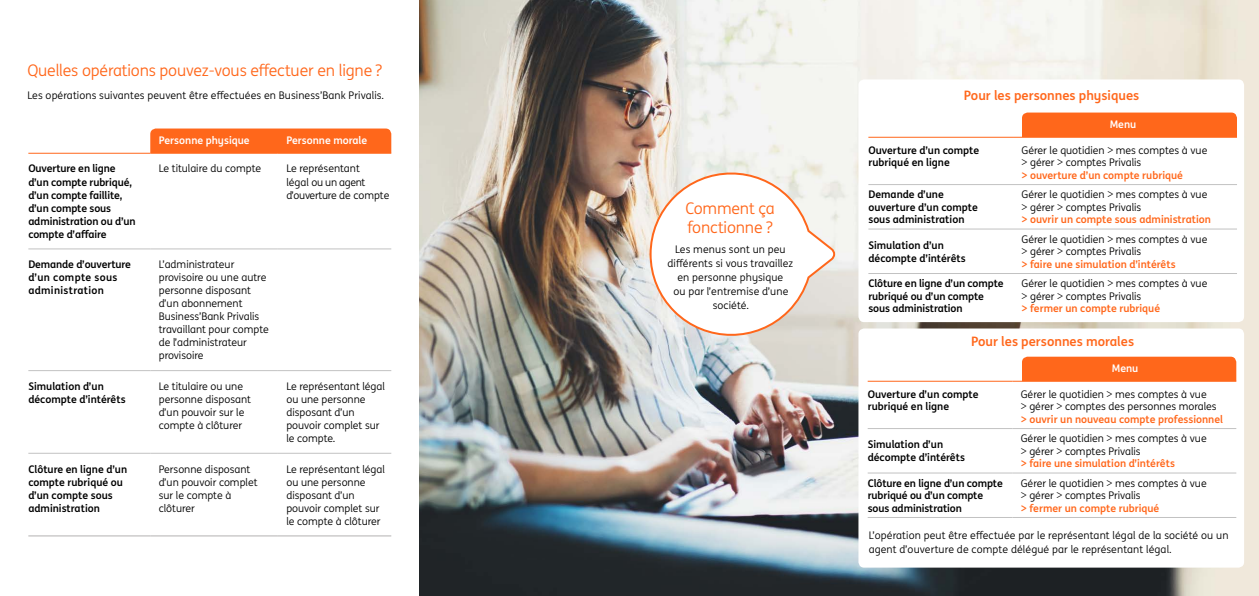
<style>
.page{position:relative;width:1259px;height:596px;background:#fff}
.page>*{position:absolute;margin:0;border:0;box-sizing:border-box;transform-origin:0 0}
.t1{font:16px/19.2px "ING Me";letter-spacing:-.01em;color:#ff671b}
.t2{font:700 13px "ING Me";color:#ff671b}
.t3{font:10.5px/13px "ING Me";color:#000}
.t4{font:700 10.5px/12.6px "ING Me";letter-spacing:-.005em;color:#000}
.t5{font:700 10.5px/13px "ING Me";letter-spacing:.03em;color:#000}
.t6{font:700 10.5px "ING Me";color:#fff}
.s1{font-weight:700;color:#ff671b}
</style>
<div class="page">
<img style="left:420px;top:0;width:839px;height:595px">
<div style="left:858px;top:79px;width:386px;height:243px;background:#fff;border-radius:6px"></div>
<div style="left:858px;top:328px;width:386px;height:239px;background:#fff;border-radius:6px"></div>
<div style="left:1022px;top:112px;width:215px;height:25px;background:#ff671b"></div>
<div style="left:1022px;top:356px;width:214px;height:25px;background:#ff671b"></div>
<hr style="left:868px;top:184px;width:145px;height:1px;background:#c2c2c2">
<hr style="left:1013px;top:184px;width:224px;height:1px;background:#c2c2c2">
<hr style="left:868px;top:273px;width:145px;height:1px;background:#c2c2c2">
<hr style="left:1013px;top:273px;width:224px;height:1px;background:#c2c2c2">
<hr style="left:868px;top:229px;width:145px;height:1px;background:#c2c2c2">
<hr style="left:1013px;top:229px;width:224px;height:1px;background:#c2c2c2">
<hr style="left:868px;top:137px;width:145px;height:1px;background:#ff671b">
<hr style="left:1013px;top:137px;width:224px;height:1px;background:#ff671b">
<hr style="left:867px;top:428px;width:145px;height:1px;background:#c2c2c2">
<hr style="left:1012px;top:428px;width:224px;height:1px;background:#c2c2c2">
<hr style="left:867px;top:472px;width:145px;height:1px;background:#c2c2c2">
<hr style="left:1012px;top:472px;width:224px;height:1px;background:#c2c2c2">
<hr style="left:867px;top:517px;width:145px;height:1px;background:#c2c2c2">
<hr style="left:1012px;top:517px;width:224px;height:1px;background:#c2c2c2">
<hr style="left:867px;top:381px;width:145px;height:1px;background:#ff671b">
<hr style="left:1012px;top:381px;width:224px;height:1px;background:#ff671b">
<div style="left:150px;top:128px;width:241px;height:25px;background:#ff671b"></div>
<hr style="left:28px;top:248px;width:122px;height:1px;background:#c2c2c2">
<hr style="left:150px;top:248px;width:128px;height:1px;background:#c2c2c2">
<hr style="left:278px;top:248px;width:113px;height:1px;background:#c2c2c2">
<hr style="left:28px;top:370px;width:122px;height:1px;background:#c2c2c2">
<hr style="left:150px;top:370px;width:128px;height:1px;background:#c2c2c2">
<hr style="left:278px;top:370px;width:113px;height:1px;background:#c2c2c2">
<hr style="left:28px;top:452px;width:122px;height:1px;background:#c2c2c2">
<hr style="left:150px;top:452px;width:128px;height:1px;background:#c2c2c2">
<hr style="left:278px;top:452px;width:113px;height:1px;background:#c2c2c2">
<hr style="left:28px;top:153px;width:122px;height:1px;background:#ff671b">
<hr style="left:150px;top:153px;width:128px;height:1px;background:#ff671b">
<hr style="left:278px;top:153px;width:113px;height:1px;background:#ff671b">
<hr style="left:28px;top:535px;width:122px;height:1px;background:#b3b2b2">
<hr style="left:150px;top:535px;width:128px;height:1px;background:#b3b2b2">
<hr style="left:278px;top:535px;width:113px;height:1px;background:#b3b2b2">
<svg style="left:648px;top:163px;width:188px;height:182px"></svg>
<p class="t1" style="left:27px;top:60px;width:356px">Quelles opérations pouvez-vous effectuer en ligne ?</p>
<p class="t3" style="left:27px;top:88px;width:358px">Les opérations suivantes peuvent être effectuées en Business’Bank Privalis.</p>
<p class="t6" style="left:159px;top:132px;width:92px">Personne physique</p>
<p class="t6" style="left:286px;top:132px;width:82px">Personne morale</p>
<p class="t4" style="left:28px;top:161px;width:109px;line-height:13px">Ouverture en ligne d’un compte rubriqué, d’un compte faillite, d’un compte sous administration ou d’un compte d’affaire</p>
<p class="t3" style="left:159px;top:162px;width:104px">Le titulaire du compte</p>
<p class="t3" style="left:286px;top:162px;width:104px">Le représentant<br>légal ou un agent d’ouverture de compte</p>
<p class="t5" style="left:28px;top:257px;width:104px">Demande d’ouverture d’un compte sous administration</p>
<p class="t3" style="left:159px;top:257px;width:112px">L’administrateur provisoire ou une autre personne disposant d’un abonnement<br>Business’Bank Privalis travaillant pour compte de l’administrateur provisoire</p>
<p class="t4" style="left:28px;top:379px;width:99px;line-height:13px">Simulation d’un décompte d’intérêts</p>
<p class="t3" style="left:159px;top:379px;width:94px">Le titulaire ou une personne disposant d’un pouvoir sur le compte à clôturer</p>
<p class="t3" style="left:286px;top:379px;width:100px">Le représentant légal ou une personne disposant d’un pouvoir complet sur le compte.</p>
<p class="t4" style="left:28px;top:461px;width:100px;line-height:13px">Clôture en ligne d’un compte rubriqué ou d’un compte sous administration</p>
<p class="t3" style="left:159px;top:461px;width:100px">Personne disposant d’un pouvoir complet sur le compte à clôturer</p>
<p class="t3" style="left:286px;top:461px;width:100px">Le représentant légal ou une personne disposant d’un pouvoir complet sur le compte à clôturer</p>
<p class="t1" style="left:685px;top:198px;width:91px">Comment ça fonctionne ?</p>
<p class="t3" style="left:667px;top:242px;width:127px;line-height:14px;text-align:center">Les menus sont un peu différents si vous travaillez en personne physique<br>ou par l’entremise d’une société.</p>
<p class="t2" style="left:964px;top:85px;width:177px">Pour les personnes physiques</p>
<p class="t6" style="left:1109px;top:116px;width:28px">Menu</p>
<p class="t4" style="left:868px;top:143px;width:112px">Ouverture d’un compte rubriqué en ligne</p>
<p class="t3" style="left:1021px;top:143px;width:187px;line-height:12.6px">Gérer le quotidien &gt; mes comptes à vue &gt; gérer &gt; comptes Privalis<br><span class="s1">&gt; ouverture d’un compte rubriqué</span></p>
<p class="t4" style="left:868px;top:187px;width:111px">Demande d’une ouverture d’un compte sous administration</p>
<p class="t3" style="left:1021px;top:187px;width:191px;line-height:12.6px">Gérer le quotidien &gt; mes comptes à vue &gt; gérer &gt; comptes Privalis<br><span class="s1">&gt; ouvrir un compte sous administration</span></p>
<p class="t4" style="left:868px;top:238px;width:99px">Simulation d’un décompte d’intérêts</p>
<p class="t3" style="left:1021px;top:232px;width:187px;line-height:12.6px">Gérer le quotidien &gt; mes comptes à vue &gt; gérer &gt; comptes Privalis<br><span class="s1">&gt; faire une simulation d’intérêts</span></p>
<p class="t4" style="left:868px;top:276px;width:137px">Clôture en ligne d’un compte rubriqué ou d’un compte sous administration</p>
<p class="t3" style="left:1021px;top:276px;width:187px;line-height:12.6px">Gérer le quotidien &gt; mes comptes à vue &gt; gérer &gt; comptes Privalis<br><span class="s1">&gt; fermer un compte rubriqué</span></p>
<p class="t2" style="left:971px;top:330px;width:165px">Pour les personnes morales</p>
<p class="t6" style="left:1111px;top:360px;width:28px">Menu</p>
<p class="t4" style="left:867px;top:387px;width:112px">Ouverture d’un compte rubriqué en ligne</p>
<p class="t3" style="left:1020px;top:387px;width:204px;line-height:12.6px">Gérer le quotidien &gt; mes comptes à vue<br>&gt; gérer &gt; comptes des personnes morales <span class="s1">&gt; ouvrir un nouveau compte professionnel</span></p>
<p class="t4" style="left:867px;top:437px;width:99px">Simulation d’un décompte d’intérêts</p>
<p class="t3" style="left:1020px;top:431px;width:187px;line-height:12.6px">Gérer le quotidien &gt; mes comptes à vue &gt; gérer &gt; comptes Privalis<br><span class="s1">&gt; faire une simulation d’intérêts</span></p>
<p class="t4" style="left:867px;top:475px;width:137px">Clôture en ligne d’un compte rubriqué ou d’un compte sous administration</p>
<p class="t3" style="left:1020px;top:475px;width:187px;line-height:12.6px">Gérer le quotidien &gt; mes comptes à vue &gt; gérer &gt; comptes Privalis<br><span class="s1">&gt; fermer un compte rubriqué</span></p>
<p class="t3" style="left:868px;top:527px;width:361px;line-height:14px">L’opération peut être effectuée par le représentant légal de la société ou un agent d’ouverture de compte délégué par le représentant légal.</p>
</div>
